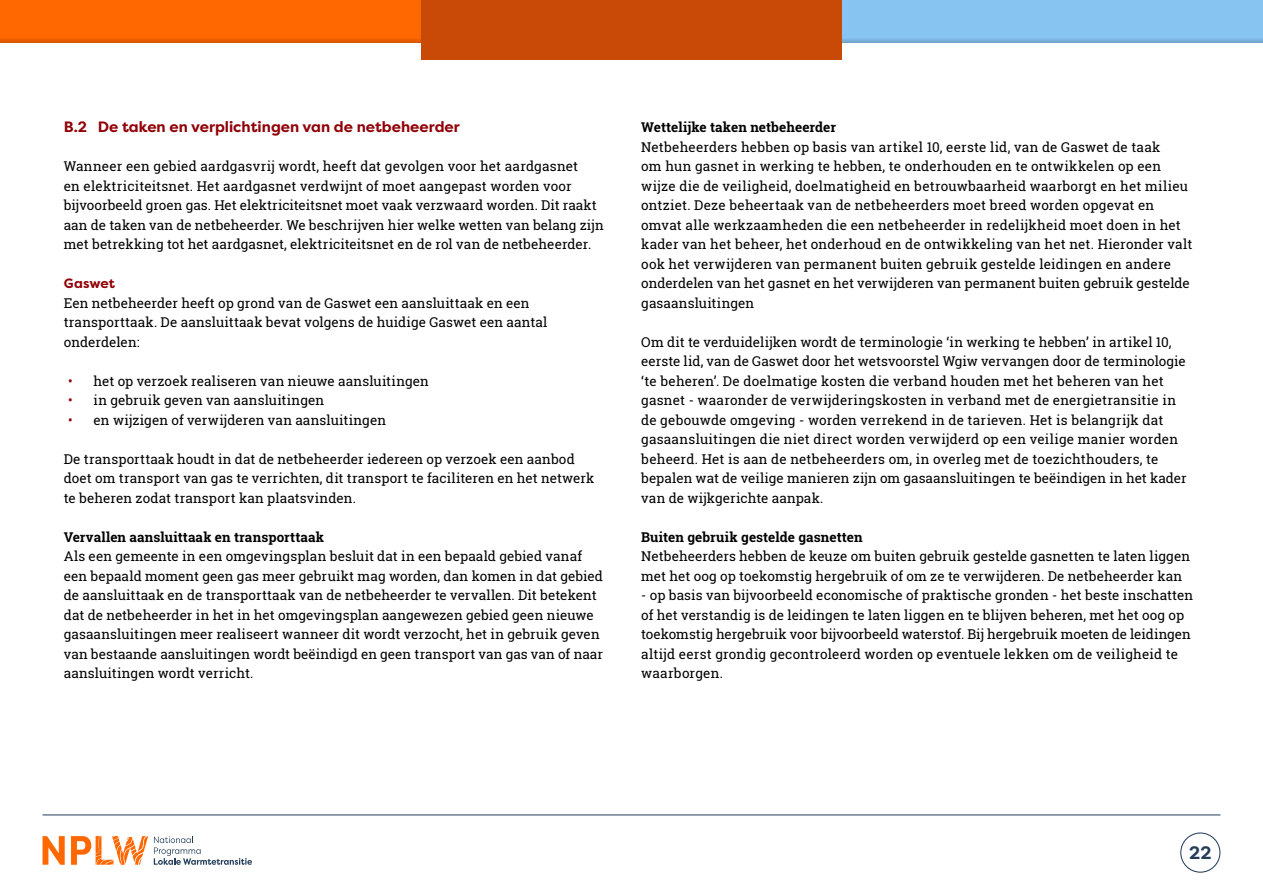
<style>
.page{position:relative;width:1263px;height:893px;background:#fff}
.page>*{position:absolute;margin:0;border:0;box-sizing:border-box;transform-origin:0 0}
.t1{font:700 18px "Filson Pro";color:#233d5a}
.Paragraafkop_H2_deel_II{font:700 15px "Filson Pro";color:#910007}
.Brood{font:13.5px/19.5px "Roboto Slab";letter-spacing:.01em;color:#000}
.Tussentussenkopje{font:700 13.5px "Roboto Slab";letter-spacing:.005em;color:#000}
.Tussenkopje{font:700 13.5px "Filson Pro";letter-spacing:.005em;color:#910007}
.s1{color:#910007}
</style>
<div class="page">
<div style="left:1180px;top:832px;width:40px;height:41px;border:1px solid #233d5a;border-radius:50%"></div>
<hr style="left:43px;top:814px;width:1177px;height:1px;background:#233d5a">
<svg style="left:154px;top:836px;width:98px;height:29px"></svg>
<svg style="left:43px;top:836px;width:22px;height:29px"></svg>
<svg style="left:71px;top:836px;width:77px;height:29px"></svg>
<div style="left:0;top:0;width:421px;height:43px;background:#ff6700"></div>
<div style="left:421px;top:0;width:421px;height:60px;background:#c84a06"></div>
<div style="left:842px;top:0;width:421px;height:43px;background:#88c4f2"></div>
<div style="left:842px;top:37px;width:421px;height:6px;background:#7cb3de"></div>
<svg style="left:0;top:39px;width:421px;height:4px;background:#e25a00"></svg>
<h2 class="Paragraafkop_H2_deel_II" style="left:64px;top:117px;width:398px">B.2 De taken en verplichtingen van de netbeheerder</h2>
<p class="Brood" style="left:64px;top:156px;width:541px">Wanneer een gebied aardgasvrij wordt, heeft dat gevolgen voor het aardgasnet<br>en elektriciteitsnet. Het aardgasnet verdwijnt of moet aangepast worden voor bijvoorbeeld groen gas. Het elektriciteitsnet moet vaak verzwaard worden. Dit raakt aan de taken van de netbeheerder. We beschrijven hier welke wetten van belang zijn met betrekking tot het aardgasnet, elektriciteitsnet en de rol van de netbeheerder.</p>
<h3 class="Tussenkopje" style="left:64px;top:275px;width:53px">Gaswet</h3>
<p class="Brood" style="left:64px;top:293px;width:485px">Een netbeheerder heeft op grond van de Gaswet een aansluittaak en een transporttaak. De aansluittaak bevat volgens de huidige Gaswet een aantal onderdelen:</p>
<p class="Brood" style="left:68px;top:371px;width:362px"><span class="s1">•</span> het op verzoek realiseren van nieuwe aansluitingen</p>
<p class="Brood" style="left:68px;top:390px;width:258px"><span class="s1">•</span> in gebruik geven van aansluitingen</p>
<p class="Brood" style="left:68px;top:410px;width:320px"><span class="s1">•</span> en wijzigen of verwijderen van aansluitingen</p>
<p class="Brood" style="left:64px;top:449px;width:532px">De transporttaak houdt in dat de netbeheerder iedereen op verzoek een aanbod doet om transport van gas te verrichten, dit transport te faciliteren en het netwerk te beheren zodat transport kan plaatsvinden.</p>
<h3 class="Tussentussenkopje" style="left:64px;top:527px;width:262px">Vervallen aansluittaak en transporttaak</h3>
<p class="Brood" style="left:64px;top:546px;width:541px">Als een gemeente in een omgevingsplan besluit dat in een bepaald gebied vanaf een bepaald moment geen gas meer gebruikt mag worden, dan komen in dat gebied de aansluittaak en de transporttaak van de netbeheerder te vervallen. Dit betekent dat de netbeheerder in het in het omgevingsplan aangewezen gebied geen nieuwe gasaansluitingen meer realiseert wanneer dit wordt verzocht, het in gebruik geven van bestaande aansluitingen wordt beëindigd en geen transport van gas van of naar aansluitingen wordt verricht.</p>
<h3 class="Tussentussenkopje" style="left:641px;top:118px;width:196px">Wettelijke taken netbeheerder</h3>
<p class="Brood" style="left:641px;top:137px;width:552px">Netbeheerders hebben op basis van artikel 10, eerste lid, van de Gaswet de taak<br>om hun gasnet in werking te hebben, te onderhouden en te ontwikkelen op een wijze die de veiligheid, doelmatigheid en betrouwbaarheid waarborgt en het milieu ontziet. Deze beheertaak van de netbeheerders moet breed worden opgevat en omvat alle werkzaamheden die een netbeheerder in redelijkheid moet doen in het kader van het beheer, het onderhoud en de ontwikkeling van het net. Hieronder valt ook het verwijderen van permanent buiten gebruik gestelde leidingen en andere onderdelen van het gasnet en het verwijderen van permanent buiten gebruik gestelde gasaansluitingen</p>
<p class="Brood" style="left:641px;top:332px;width:547px">Om dit te verduidelijken wordt de terminologie ‘in werking te hebben’ in artikel 10, eerste lid, van de Gaswet door het wetsvoorstel Wgiw vervangen door de terminologie ‘te beheren’. De doelmatige kosten die verband houden met het beheren van het gasnet - waaronder de verwijderingskosten in verband met de energietransitie in de gebouwde omgeving - worden verrekend in de tarieven. Het is belangrijk dat gasaansluitingen die niet direct worden verwijderd op een veilige manier worden beheerd. Het is aan de netbeheerders om, in overleg met de toezichthouders, te bepalen wat de veilige manieren zijn om gasaansluitingen te beëindigen in het kader van de wijkgerichte aanpak.</p>
<h3 class="Tussentussenkopje" style="left:641px;top:527px;width:223px">Buiten gebruik gestelde gasnetten</h3>
<p class="Brood" style="left:641px;top:546px;width:550px">Netbeheerders hebben de keuze om buiten gebruik gestelde gasnetten te laten liggen met het oog op toekomstig hergebruik of om ze te verwijderen. De netbeheerder kan</p>
<p class="Brood" style="left:641px;top:585px;width:553px">- op basis van bijvoorbeeld economische of praktische gronden - het beste inschatten of het verstandig is de leidingen te laten liggen en te blijven beheren, met het oog op toekomstig hergebruik voor bijvoorbeeld waterstof. Bij hergebruik moeten de leidingen altijd eerst grondig gecontroleerd worden op eventuele lekken om de veiligheid te waarborgen.</p>
<h1 class="t1" style="left:1189px;top:841px;width:24px">22</h1>
</div>
